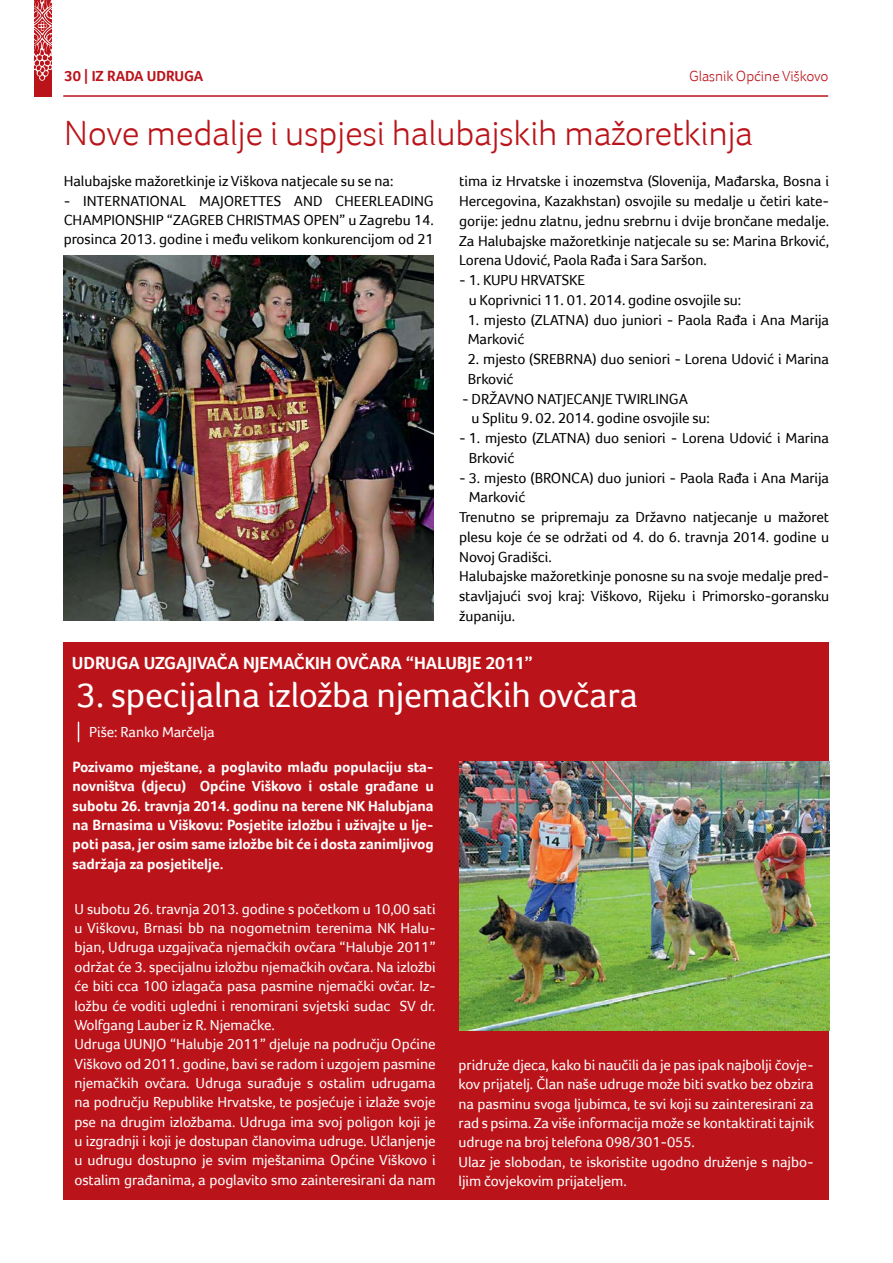
<style>
.page{position:relative;width:893px;height:1263px;background:#fff}
.page>*{position:absolute;margin:0;border:0;box-sizing:border-box;transform-origin:0 0}
.t1{font:300 36px "Foco";letter-spacing:-.005em;color:#ba141a}
.t2{font:36px "Foco";letter-spacing:-.005em;color:#fff}
.t3{font:700 18px "Foco";letter-spacing:-.005em;color:#fff}
.t4{font:15px/19.4px "Foco";letter-spacing:-.005em;color:#fff}
.t5{font:15px/19.8px "Foco";letter-spacing:-.005em;color:#000}
.t6{font:700 15px/19.4px "Foco";letter-spacing:-.005em;color:#fff;text-align:justify}
.t7{font:300 15px "Foco";letter-spacing:-.005em;color:#ba141a}
.t8{font:700 15px "Foco";letter-spacing:-.005em;color:#ba141a}
</style>
<div class="page">
<hr style="left:64px;top:95px;width:764px;height:2px;background:#ba141a">
<div style="left:34px;top:0;width:17px;height:97px;background:#ba141a"></div>
<svg style="left:34px;top:0;width:18px;height:81px"></svg>
<div style="left:64px;top:642px;width:765px;height:557px;background:#ba141a"></div>
<svg style="left:78px;top:722px;width:1px;height:20px"></svg>
<img style="left:459px;top:761px;width:370px;height:269px">
<img style="left:64px;top:255px;width:370px;height:366px">
<p class="t8" style="left:65px;top:67px;width:140px">30 | IZ RADA UDRUGA</p>
<p class="t7" style="left:689px;top:67px;width:141px">Glasnik Općine Viškovo</p>
<h1 class="t1" style="left:64px;top:112px;width:690px">Nove medalje i uspjesi halubajskih mažoretkinja</h1>
<p class="t5" style="left:459px;top:171px;width:371px;text-align:justify">tima iz Hrvatske i inozemstva (Slovenija, Mađarska, Bosna i Hercegovina, Kazakhstan) osvojile su medalje u četiri kate&shy;gorije: jednu zlatnu, jednu srebrnu i dvije brončane medalje.<br>Za Halubajske mažoretkinje natjecale su se: Marina Brković, Lorena Udović, Paola Rađa i Sara Saršon.</p>
<p class="t5" style="left:469px;top:270px;width:274px;text-indent:-9px">- 1. KUPU HRVATSKE<br>u Koprivnici 11. 01. 2014. godine osvojile su:</p>
<p class="t5" style="left:468px;top:310px;width:363px">1. mjesto (ZLATNA) duo juniori - Paola Rađa i Ana Marija<br>Marković</p>
<p class="t5" style="left:468px;top:349px;width:363px">2. mjesto (SREBRNA) duo seniori - Lorena Udović i Marina<br>Brković</p>
<p class="t5" style="left:472px;top:388px;width:240px;text-indent:-9px">- DRŽAVNO NATJECANJE TWIRLI NGA<br>u Splitu 9. 02. 2014. godine osvojile su:</p>
<p class="t5" style="left:469px;top:428px;width:362px;text-indent:-9px">- 1. mjesto (ZLATNA) duo seniori - Lorena Udović i Marina<br>Brković</p>
<p class="t5" style="left:459px;top:467px;width:371px">- 3. mjesto (BRONCA) duo juniori - Paola Rađa i Ana Marija</p>
<p class="t5" style="left:469px;top:487px;width:58px">Marković</p>
<p class="t5" style="left:459px;top:507px;width:371px">Trenutno se pripremaju za Državno natjecanje u mažoret</p>
<p class="t5" style="left:459px;top:527px;width:371px">plesu koje će se održati od 4. do 6. travnja 2014. godine u</p>
<p class="t5" style="left:459px;top:546px;width:94px">Novoj Gradišci.</p>
<p class="t5" style="left:459px;top:566px;width:371px">Halubajske mažoretkinje ponosne su na svoje medalje pred-</p>
<p class="t5" style="left:459px;top:586px;width:371px">stavljajući svoj kraj: Viškovo, Rijeku i Primorsko-goransku</p>
<p class="t5" style="left:459px;top:606px;width:58px">županiju.</p>
<p class="t5" style="left:64px;top:171px;width:331px">Halubajske mažoretkinje iz Viškova natjecale su se na:</p>
<p class="t5" style="left:64px;top:191px;width:115px">- INTERNATIONAL</p>
<p class="t5" style="left:64px;top:191px;width:371px;line-height:19.4px;text-indent:135px">MAJ ORETTES AND CHEERLEADING<br>CHAMPIONSHIP “ZAGREB CHRISTMAS OPEN” u Zagrebu 14. prosinca 2013. godine i među velikom konkurencijom od 21</p>
<p class="t3" style="left:72px;top:652px;width:200px">Udruga uzgajivača njema</p>
<p class="t3" style="left:294px;top:652px;width:21px">čkih</p>
<p class="t3" style="left:336px;top:652px;width:46px">ovčara</p>
<p class="t3" style="left:406px;top:652px;width:128px">“Halubje 2011”</p>
<h1 class="t2" style="left:77px;top:674px;width:563px">3. specijalna izložba njemačkih ovčara</h1>
<p class="t4" style="left:89px;top:722px;width:127px">Piše: Ranko Marčelja</p>
<p class="t6" style="left:72px;top:757px;width:363px">Pozivamo mještane, a poglavito mlađu populaciju sta&shy;novništva (djecu) Općine Viškovo i ostale građane u subotu 26. travnja 2014. godinu na terene NK Halubjana na Brnasima u Viškovu: Posjetite izložbu i uživajte u lje&shy;poti pasa, jer osim same izložbe bit će i dosta zanimljivog sadržaja za posjetitelje.</p>
<p class="t4" style="left:74px;top:899px;width:363px">U subotu 26. travnja 2013. godine s početkom u 10,00 sati u Viškovu, Brnasi bb na nogometnim terenima NK Halu&shy;bjan, Udruga uzgajivača njemačkih ovčara “Halubje 2011” održat će 3. specijalnu izložbu njemačkih ovčara. Na izložbi će biti cca 100 izlagača pasa pasmine njemački ovčar. Iz&shy;ložbu će voditi ugledni i renomirani svjetski sudac SV dr.<br>Wolfgang Lauber iz R. Njemačke.<br>Udruga UUNJO “Halubje 2011” djeluje na području Općine Viškovo od 2011. godine, bavi se radom i uzgojem pasmine njemačkih ovčara. Udruga surađuje s ostalim udrugama na području Republike Hrvatske, te posjećuje i izlaže svoje pse na drugim izložbama. Udruga ima svoj poligon koji je u izgradnji i koji je dostupan članovima udruge. Učlanjenje u udrugu dostupno je svim mještanima Općine Viškovo i ostalim građanima, a poglavito smo zainteresirani da nam</p>
<p class="t4" style="left:459px;top:1055px;width:357px">pridruže djeca, kako bi naučili da je pas ipak najbolji čovje&shy;kov prijatelj. Član naše udruge može biti svatko bez obzira na pasminu svoga ljubimca, te svi koji su zainteresirani za rad s psima. Za više informacija može se kontaktirati tajnik udruge na broj telefona 098/301-055.<br>Ulaz je slobodan, te iskoristite ugodno druženje s najbo&shy;ljim čovjekovim prijateljem.</p>
</div>
